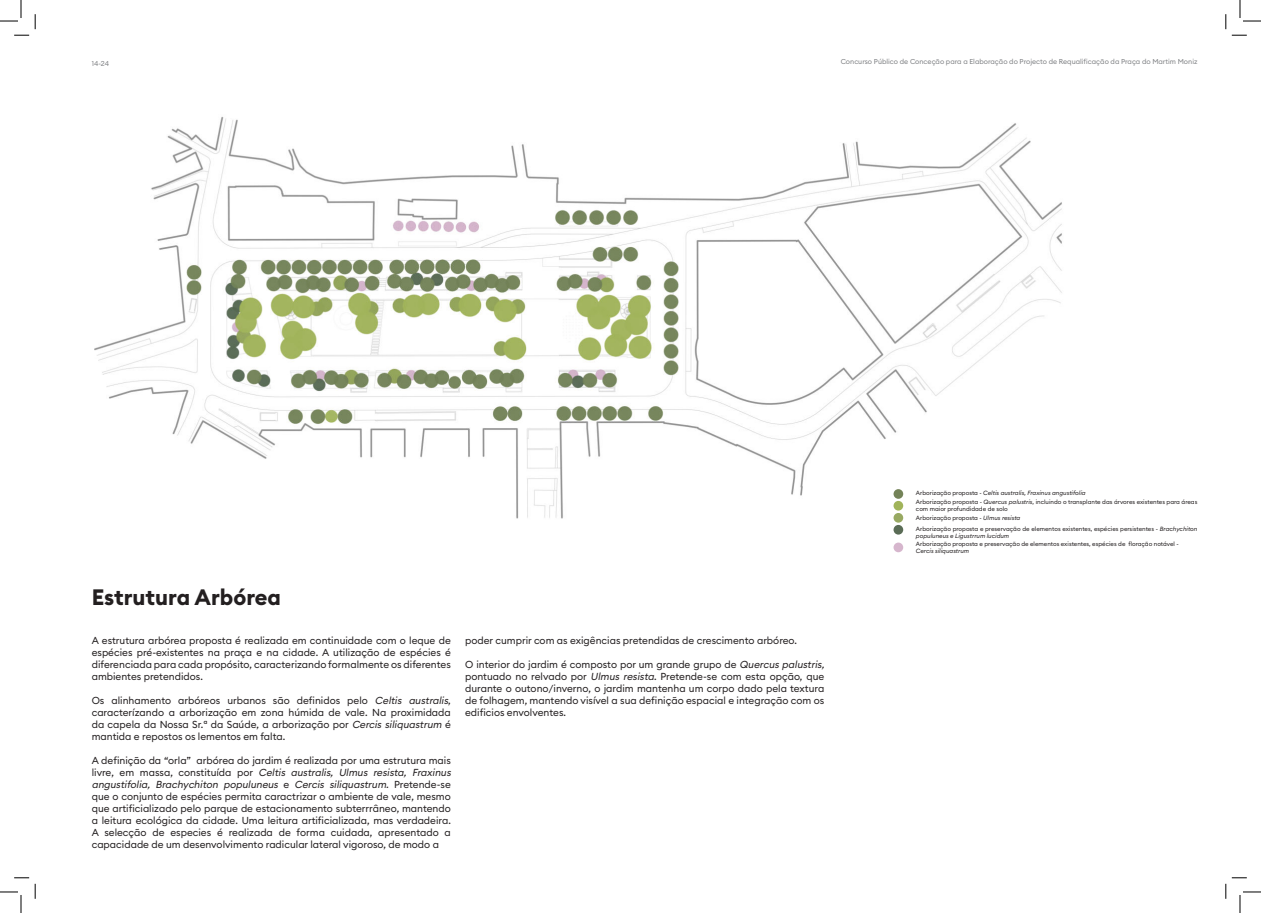
<style>
.page{position:relative;width:1261px;height:913px;background:#fff}
.page>*{position:absolute;margin:0;border:0;box-sizing:border-box;transform-origin:0 0}
.t1{font:700 22px "Euclid Circular B";color:#231f20}
.t2{font:10px/12px "Euclid Circular B";color:#231f20;text-align:justify}
.t3{font:7px "Euclid Circular B";color:#808285}
.t4{font:6px/9.4px "Euclid Circular B";color:#231f20}
.t5{font:italic 6px "Euclid Circular B";color:#231f20}
.s1{font-style:italic}
</style>
<div class="page">
<img style="left:94px;top:116px;width:968px;height:437px">
<div style="left:893px;top:489px;width:10px;height:9px;background:#748358;border-radius:50%"></div>
<div style="left:893px;top:500px;width:10px;height:10px;background:#a1b45a;border-radius:50%"></div>
<div style="left:893px;top:513px;width:10px;height:9px;background:#98a962;border-radius:50%"></div>
<div style="left:893px;top:524px;width:10px;height:10px;background:#5a6c56;border-radius:50%"></div>
<div style="left:893px;top:542px;width:10px;height:10px;background:#d6b6cd;border-radius:50%"></div>
<svg style="left:14px;top:35px;width:15px;height:1px"></svg>
<svg style="left:1232px;top:35px;width:15px;height:1px"></svg>
<svg style="left:14px;top:877px;width:15px;height:1px"></svg>
<svg style="left:35px;top:14px;width:1px;height:15px"></svg>
<svg style="left:35px;top:883px;width:1px;height:15px"></svg>
<svg style="left:1225px;top:14px;width:2px;height:15px"></svg>
<svg style="left:0;top:0;width:22px;height:22px"></svg>
<svg style="left:0;top:891px;width:22px;height:21px"></svg>
<svg style="left:1239px;top:0;width:22px;height:22px"></svg>
<svg style="left:1225px;top:877px;width:36px;height:35px"></svg>
<p class="t3" style="left:92px;top:61px;width:19px">14-24</p>
<p class="t3" style="left:841px;top:57px;width:358px">Concurso Público de Conceção para a Elaboração do Projecto de Requalificação da Praça do Martim Moniz</p>
<h1 class="t1" style="left:92px;top:587px;width:191px">Estrutura Arbórea</h1>
<p class="t2" style="left:92px;top:634px;width:361px">A estrutura arbórea proposta é realizada em continuidade com o leque de espécies pré-existentes na praça e na cidade. A utilização de espécies é diferenciada para cada propósito, caracterizando formalmente os diferentes ambientes pretendidos.</p>
<p class="t2" style="left:92px;top:694px;width:361px">Os alinhamento arbóreos urbanos são definidos pelo <span class="s1">Celtis australis</span>, caracterízando a arborização em zona húmida de vale. Na proximidada da capela da Nossa Sr.ª da Saúde, a arborização por <span class="s1">Cercis siliquastrum</span> é mantida e repostos os lementos em falta.</p>
<p class="t2" style="left:92px;top:754px;width:363px;text-align:left">A definição da “orla” arbórea do jardim é realizada por uma estrutura mais l i v re , e m m a s s a , c o n st i t u íd a p o r <span class="s1">Celtis australis, Ulmus resista, Fraxinus angustifolia, Brachychiton populuneus</span> e <span class="s1">Cercis siliquastrum.</span> P ret e n d e - s e que o conjunto de espécies permita caractrizar o ambiente de vale, mesmo que artificializado pelo parque de estacionamento subterrrâneo, mantendo a leitura ecológica da cidade. Uma leitura artificializada, mas verdadeira.<br>A selecção de especies é realizada de forma cuidada, apresentado a capacidade de um desenvolvimento radicular lateral vigoroso, de modo a</p>
<p class="t2" style="left:465px;top:634px;width:333px">poder cumprir com as exigências pretendidas de crescimento arbóreo.</p>
<p class="t2" style="left:465px;top:658px;width:362px;text-align:left">O interior do jardim é composto por um grande grupo de <span class="s1">Quercus palustris, </span>pontuado no relvado por <span class="s1">Ulmus resista</span>. Pretende-se com esta opção, que durante o outono/inverno, o jardim mantenha um corpo dado pela textura de folhagem, mantendo visível a sua definição espacial e integração com os edificios envolventes.</p>
<p class="t4" style="left:916px;top:487px;width:283px">Arborização proposta - <span class="s1">Celtis australis, Fraxinus angustifolia<br></span>Arborização proposta - <span class="s1">Quercus palustris</span>, incluindo o transplante das árvores existentes para áreas</p>
<p class="t4" style="left:916px;top:504px;width:106px">com maior profundidade de solo<br>Arborização proposta - <span class="s1">Ulmus resista</span></p>
<p class="t4" style="left:916px;top:524px;width:283px;line-height:7.2px">Arborização proposta e preservação de elementos existentes, espécies persistentes - <span class="s1">Brachychiton populuneus e Ligustrrum lucidum</span></p>
<p class="t4" style="left:916px;top:539px;width:264px">Arborização proposta e preservação de elementos existentes, espécies de floração notável -</p>
<p class="t5" style="left:916px;top:548px;width:55px">Cercis siliquastrum</p>
</div>
